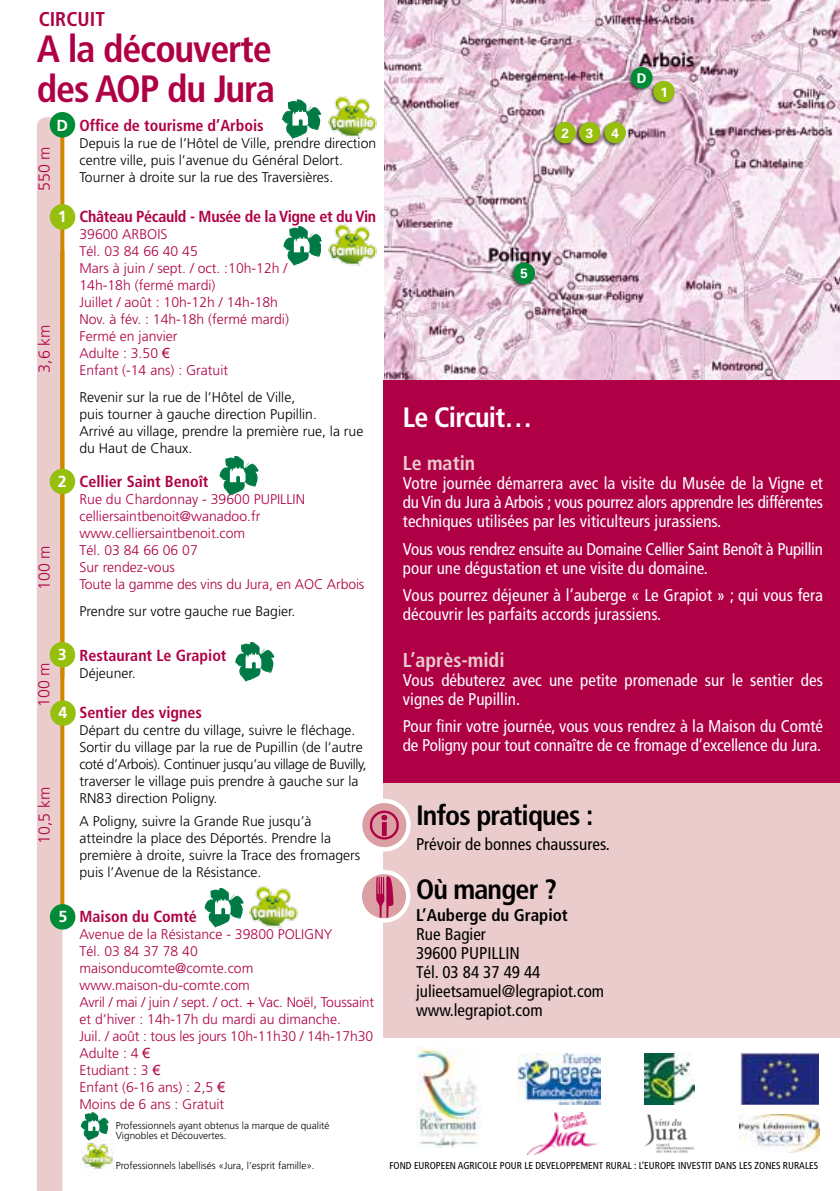
<style>
.page{position:relative;width:840px;height:1191px;background:#fff}
.page>*{position:absolute;margin:0;border:0;box-sizing:border-box;transform-origin:0 0}
.t1{font:700 condensed 38px/40px "Frutiger";letter-spacing:-.03em;color:#af0045}
.t2{font:700 condensed 28px "Frutiger";letter-spacing:-.03em;color:#000}
.t3{font:700 condensed 28px "Frutiger";letter-spacing:-.03em;color:#fff}
.t4{font:700 condensed 20px "Frutiger";color:#ebcccd}
.t5{font:700 condensed 20px "Frutiger";color:#af0045}
.t6{font:condensed 17px/19px "Frutiger";color:#fff}
.t7{font:condensed 17px/19px "Frutiger";color:#000}
.t8{font:condensed 17px/19px "Frutiger";letter-spacing:-.02em;color:#fff}
.t9{font:700 condensed 17px "Frutiger";color:#000}
.t10{font:700 condensed 16px "Frutiger";color:#af0045}
.t11{font:700 condensed 16px "Frutiger";letter-spacing:-.02em;color:#af0045}
.t12{font:300 16px "Frutiger";color:#af0045}
.t13{font:700 16px "Frutiger";color:#fff}
.t14{font:300 14px/17px "Frutiger";color:#000}
.t15{font:300 14px/17px "Frutiger";color:#af0045}
.t16{font:700 13.4px "Univers";color:#fff}
.t17{font:300 10px/10px "Frutiger";color:#000}
.t18{font:condensed 10px "Frutiger";color:#000}
.s1{font-family:"Arial";font-weight:400}
</style>
<div class="page">
<div style="left:384px;top:380px;width:455px;height:468px;background:#af0045"></div>
<div style="left:384px;top:783px;width:455px;height:254px;background:#ebcccd"></div>
<div style="left:37px;top:117px;width:25px;height:1074px;background:#ebcccd"></div>
<svg style="left:362px;top:798px;width:48px;height:53px"></svg>
<svg style="left:362px;top:869px;width:48px;height:53px"></svg>
<img style="left:527px;top:1112px;width:71px;height:42px">
<img style="left:644px;top:1114px;width:51px;height:39px">
<img style="left:739px;top:1114px;width:80px;height:38px">
<img style="left:384px;top:0;width:455px;height:380px">
<img style="left:328px;top:96px;width:49px;height:42px">
<img style="left:416px;top:1047px;width:64px;height:100px">
<img style="left:740px;top:1052px;width:78px;height:53px">
<img style="left:517px;top:1053px;width:83px;height:51px">
<img style="left:644px;top:1053px;width:50px;height:51px">
<svg style="left:60px;top:137px;width:4px;height:114px"></svg>
<svg style="left:60px;top:251px;width:4px;height:653px;background:#d08a0a"></svg>
<svg style="left:283px;top:226px;width:38px;height:40px"></svg>
<svg style="left:281px;top:99px;width:40px;height:40px"></svg>
<svg style="left:219px;top:456px;width:39px;height:39px"></svg>
<svg style="left:235px;top:642px;width:39px;height:39px"></svg>
<svg style="left:204px;top:888px;width:39px;height:39px"></svg>
<svg style="left:81px;top:1112px;width:28px;height:27px"></svg>
<img style="left:249px;top:886px;width:49px;height:42px">
<img style="left:82px;top:1139px;width:33px;height:31px">
<img style="left:328px;top:224px;width:49px;height:42px">
<div style="left:626px;top:66px;width:27px;height:27px;background:#000;opacity:.6"></div>
<div style="left:630px;top:67px;width:22px;height:21px;background:#008c36;border-radius:50%"></div>
<div style="left:648px;top:80px;width:27px;height:27px;background:#000;opacity:.6"></div>
<div style="left:653px;top:81px;width:21px;height:21px;background:#97bf0d;border-radius:50%"></div>
<div style="left:574px;top:121px;width:27px;height:27px;background:#000;opacity:.6"></div>
<div style="left:578px;top:122px;width:22px;height:21px;background:#97bf0d;border-radius:50%"></div>
<div style="left:599px;top:121px;width:27px;height:27px;background:#000;opacity:.6"></div>
<div style="left:604px;top:122px;width:21px;height:21px;background:#97bf0d;border-radius:50%"></div>
<div style="left:509px;top:261px;width:26px;height:27px;background:#000;opacity:.6"></div>
<div style="left:513px;top:262px;width:21px;height:22px;background:#008c36;border-radius:50%"></div>
<div style="left:50px;top:112px;width:25px;height:25px;background:#008c36;border-radius:50%"></div>
<div style="left:50px;top:904px;width:25px;height:25px;background:#008c36;border-radius:50%"></div>
<div style="left:50px;top:204px;width:25px;height:26px;background:#97bf0d;border-radius:50%"></div>
<div style="left:50px;top:469px;width:25px;height:25px;background:#97bf0d;border-radius:50%"></div>
<div style="left:549px;top:121px;width:27px;height:27px;background:#000;opacity:.6"></div>
<div style="left:554px;top:122px;width:21px;height:21px;background:#97bf0d;border-radius:50%"></div>
<div style="left:50px;top:642px;width:25px;height:25px;background:#97bf0d;border-radius:50%"></div>
<div style="left:50px;top:700px;width:26px;height:26px;background:#97bf0d;border-radius:50%"></div>
<h3 class="t5" style="left:39px;top:8px;width:68px">CIRCUIT</h3>
<h1 class="t1" style="left:37px;top:29px;width:239px">A la découverte des AOP du Jura</h1>
<p class="t10" style="left:79px;top:116px;width:186px">Office de tourisme d’Arbois</p>
<p class="t14" style="left:79px;top:135px;width:298px">Depuis la rue de l’Hôtel de Ville, prendre direction centre ville, puis l’avenue du Général Delort.<br>Tourner à droite sur la rue des Traversières.</p>
<p class="t11" style="left:79px;top:207px;width:298px">Château Pécauld - Musée de la Vigne et du Vin</p>
<p class="t15" style="left:79px;top:225px;width:211px">39600 ARBOIS<br>Tél. 03 84 66 40 45<br>Mars à juin / sept. / oct. :10h-12h /<br>14h-18h (fermé mardi)<br>Juillet / août : 10h-12h / 14h-18h<br>Nov. à fév. : 14h-18h (fermé mardi)<br>Fermé en janvier<br>Adulte : 3.50 <span class="s1">€<br></span>Enfant (-14 ans) : Gratuit</p>
<p class="t14" style="left:79px;top:388px;width:285px">Revenir sur la rue de l’Hôtel de Ville,<br>puis tourner à gauche direction Pupillin.<br>Arrivé au village, prendre la première rue, la rue du Haut de Chaux.</p>
<p class="t10" style="left:79px;top:472px;width:131px">Cellier Saint Benoît</p>
<p class="t15" style="left:79px;top:490px;width:286px">Rue du Chardonnay - 39600 PUPILLIN celliersaintbenoit@wanadoo.fr www.celliersaintbenoit.com<br>Tél. 03 84 66 06 07<br>Sur rendez-vous<br>Toute la gamme des vins du Jura, en AOC Arbois</p>
<p class="t14" style="left:79px;top:602px;width:217px">Prendre sur votre gauche rue Bagier.</p>
<p class="t10" style="left:79px;top:646px;width:148px">Restaurant Le Grapiot</p>
<p class="t14" style="left:79px;top:665px;width:58px">Déjeuner.</p>
<p class="t10" style="left:79px;top:703px;width:124px">Sentier des vignes</p>
<p class="t14" style="left:79px;top:721px;width:288px">Départ du centre du village, suivre le fléchage.<br>Sortir du village par la rue de Pupillin (de l’autre coté d’Arbois). Continuer jusqu’au village de Buvilly, traverser le village puis prendre à gauche sur la RN83 direction Poligny.</p>
<p class="t14" style="left:79px;top:812px;width:282px">A Poligny, suivre la Grande Rue jusqu’à atteindre la place des Déportés. Prendre la première à droite, suivre la Trace des fromagers puis l’Avenue de la Résistance.</p>
<p class="t10" style="left:79px;top:907px;width:119px">Maison du Comté</p>
<p class="t15" style="left:79px;top:925px;width:296px">Avenue de la Résistance - 39800 POLIGNY<br>Tél. 03 84 37 78 40 maisonducomte@comte.com www.maison-du-comte.com<br>Avril / mai / juin / sept. / oct. + Vac. Noël, Toussaint et d’hiver : 14h-17h du mardi au dimanche.<br>Juil. / août : tous les jours 10h-11h30 / 14h-17h30<br>Adulte : 4 <span class="s1">€<br></span>Etudiant : 3 <span class="s1">€<br></span>Enfant (6-16 ans) : 2,5 <span class="s1">€<br></span>Moins de 6 ans : Gratuit</p>
<p class="t13" style="left:57px;top:116px;width:13px">D</p>
<p class="t12" style="left:35px;top:191px;width:46px;rotate:-90deg">550 m</p>
<p class="t13" style="left:58px;top:207px;width:10px">1</p>
<p class="t12" style="left:35px;top:372px;width:50px;rotate:-90deg">3,6 km</p>
<p class="t13" style="left:58px;top:471px;width:10px">2</p>
<p class="t12" style="left:35px;top:590px;width:46px;rotate:-90deg">100 m</p>
<p class="t13" style="left:58px;top:645px;width:10px">3</p>
<p class="t12" style="left:35px;top:707px;width:46px;rotate:-90deg">100 m</p>
<p class="t13" style="left:58px;top:703px;width:10px">4</p>
<p class="t12" style="left:35px;top:844px;width:58px;rotate:-90deg">10,5 km</p>
<p class="t13" style="left:58px;top:907px;width:10px">5</p>
<p class="t17" style="left:116px;top:1120px;width:215px">Professionnels ayant obtenus la marque de qualité<br>Vignobles et Découvertes.</p>
<p class="t17" style="left:116px;top:1160px;width:200px">Professionnels labellisés «Jura, l’esprit famille».</p>
<p class="t16" style="left:561px;top:126px;width:9px">2</p>
<p class="t16" style="left:585px;top:126px;width:9px">3</p>
<p class="t16" style="left:611px;top:125px;width:9px">4</p>
<p class="t16" style="left:636px;top:71px;width:11px">D</p>
<p class="t16" style="left:660px;top:84px;width:9px">1</p>
<p class="t16" style="left:520px;top:266px;width:9px">5</p>
<h2 class="t3" style="left:403px;top:400px;width:131px">Le Circuit…</h2>
<h3 class="t4" style="left:403px;top:451px;width:74px">Le matin</h3>
<p class="t6" style="left:403px;top:474px;width:421px;text-align:justify">Votre journée démarrera avec la visite du Musée de la Vigne et du Vin du Jura à Arbois ; vous pourrez alors apprendre les différentes techniques utilisées par les viticulteurs jurassiens.</p>
<p class="t8" style="left:403px;top:539px;width:421px">Vous vous rendrez ensuite au Domaine Cellier Saint Benoît à Pupillin pour une dégustation et une visite du domaine.</p>
<p class="t6" style="left:403px;top:586px;width:421px">Vous pourrez déjeuner à l’auberge « Le Grapiot » ; qui vous fera découvrir les parfaits accords jurassiens.</p>
<h3 class="t4" style="left:403px;top:648px;width:103px">L’après-midi</h3>
<p class="t6" style="left:403px;top:670px;width:421px">Vous débuterez avec une petite promenade sur le sentier des vignes de Pupillin.</p>
<p class="t6" style="left:403px;top:717px;width:421px">Pour finir votre journée, vous vous rendrez à la Maison du Comté de Poligny pour tout connaître de ce fromage d’excellence du Jura.</p>
<h2 class="t2" style="left:416px;top:799px;width:179px">Infos pratiques :</h2>
<p class="t7" style="left:416px;top:834px;width:195px">Prévoir de bonnes chaussures.</p>
<h2 class="t2" style="left:416px;top:872px;width:143px">Où manger ?</h2>
<p class="t9" style="left:416px;top:905px;width:153px">L’Auberge du Grapiot</p>
<p class="t7" style="left:416px;top:924px;width:189px">Rue Bagier<br>39600 PUPILLIN<br>Tél. 03 84 37 49 44 julieetsamuel@legrapiot.com www.legrapiot.com</p>
<p class="t18" style="left:389px;top:1159px;width:430px">FOND EUROPEEN AGRICOLE POUR LE DEVELOPPEMENT RURAL : L’EUROPE INVESTIT DANS LES ZONES RURALES</p>
</div>
